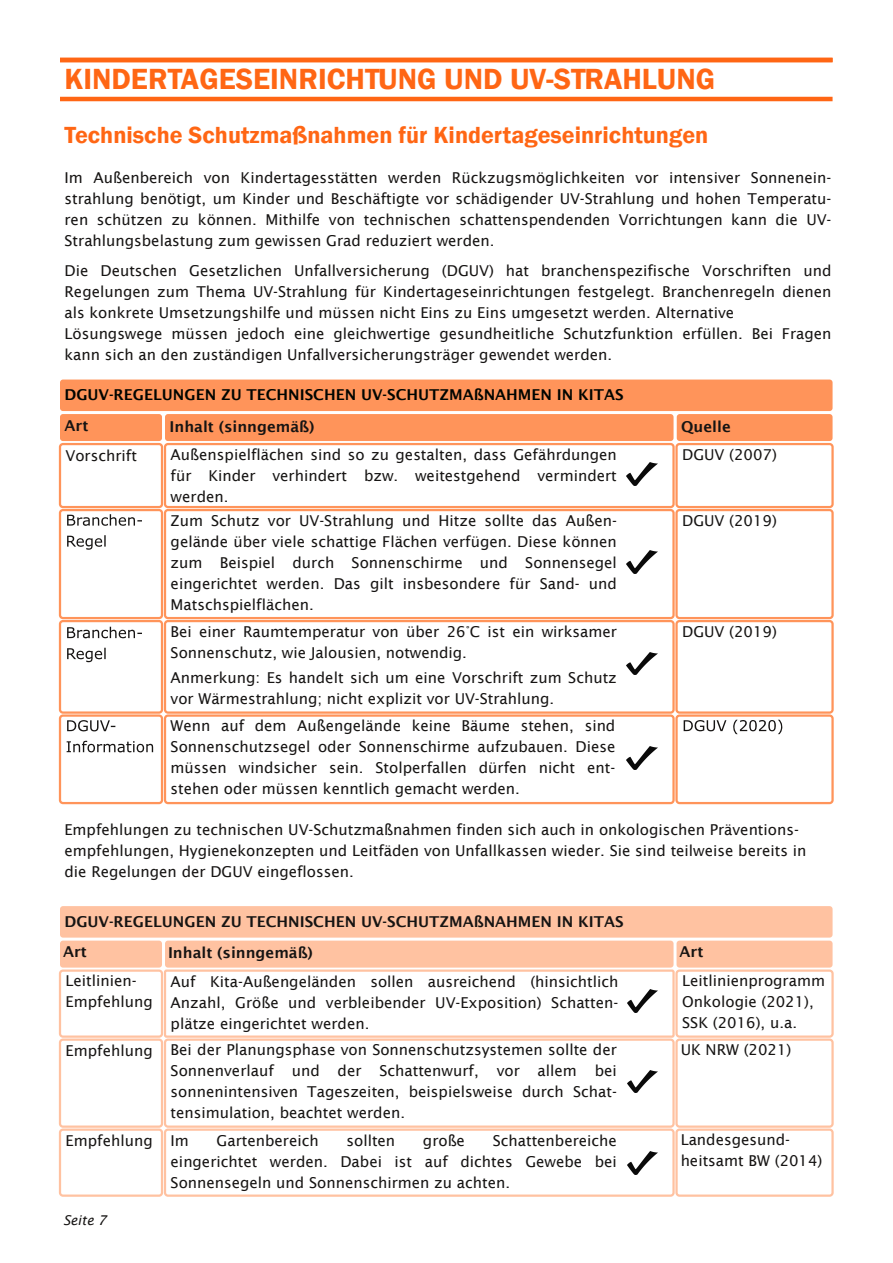
<style>
.page{position:relative;width:893px;height:1263px;background:#fff}
.page>*{position:absolute;margin:0;border:0;box-sizing:border-box;transform-origin:0 0}
.t1{font:600 30px "Franklin Gothic";color:#ff6614}
.t2{font:600 24px "Franklin Gothic";color:#ff6614}
.t3{font:15px/21px "Lucida Sans";color:#161413;text-align:justify}
.t4{font:600 15px "Lucida Sans";color:#161413}
.t5{font:600 15px "Lucida Sans";color:#000501}
.t6{font:italic 13.5px "Lucida Sans";color:#161413}
</style>
<div class="page">
<div style="left:60px;top:414px;width:102px;height:27px;background:#ff945a;border-radius:3px"></div>
<div style="left:59px;top:443px;width:104px;height:65px;border:2px solid #ff945a;border-radius:3px"></div>
<svg style="left:67px;top:720px;width:48px;height:11px"></svg>
<svg style="left:67px;top:741px;width:86px;height:11px"></svg>
<div style="left:59px;top:714px;width:104px;height:90px;border:2px solid #ff945a;border-radius:3px"></div>
<svg style="left:67px;top:627px;width:75px;height:11px"></svg>
<svg style="left:67px;top:648px;width:39px;height:14px"></svg>
<div style="left:59px;top:620px;width:104px;height:94px;border:2px solid #ff945a;border-radius:3px"></div>
<svg style="left:67px;top:514px;width:75px;height:12px"></svg>
<svg style="left:67px;top:535px;width:39px;height:15px"></svg>
<div style="left:59px;top:509px;width:104px;height:110px;border:2px solid #ff945a;border-radius:3px"></div>
<div style="left:165px;top:414px;width:509px;height:27px;background:#ff945a;border-radius:3px"></div>
<div style="left:164px;top:443px;width:511px;height:65px;border:2px solid #ff945a;border-radius:3px"></div>
<div style="left:164px;top:714px;width:511px;height:90px;border:2px solid #ff945a;border-radius:3px"></div>
<div style="left:164px;top:620px;width:511px;height:94px;border:2px solid #ff945a;border-radius:3px"></div>
<div style="left:164px;top:509px;width:511px;height:110px;border:2px solid #ff945a;border-radius:3px"></div>
<div style="left:677px;top:414px;width:155px;height:27px;background:#ff945a;border-radius:3px"></div>
<div style="left:675px;top:443px;width:159px;height:65px;border:2px solid #ff945a;border-radius:3px"></div>
<svg style="left:684px;top:720px;width:42px;height:11px"></svg>
<svg style="left:733px;top:720px;width:49px;height:14px"></svg>
<div style="left:675px;top:714px;width:159px;height:90px;border:2px solid #ff945a;border-radius:3px"></div>
<div style="left:675px;top:620px;width:159px;height:94px;border:2px solid #ff945a;border-radius:3px"></div>
<div style="left:675px;top:509px;width:159px;height:110px;border:2px solid #ff945a;border-radius:3px"></div>
<img style="left:627px;top:462px;width:30px;height:23px">
<img style="left:627px;top:551px;width:30px;height:22px">
<img style="left:627px;top:652px;width:30px;height:23px">
<img style="left:627px;top:747px;width:30px;height:22px">
<div style="left:60px;top:380px;width:772px;height:31px;background:#ff945a;border-radius:3px"></div>
<div style="left:60px;top:941px;width:102px;height:27px;background:#ffc2a1;border-radius:3px"></div>
<div style="left:59px;top:969px;width:104px;height:69px;border:2px solid #ffc2a1;border-radius:3px"></div>
<div style="left:59px;top:1128px;width:104px;height:69px;border:2px solid #ffc2a1;border-radius:3px"></div>
<div style="left:59px;top:1038px;width:104px;height:90px;border:2px solid #ffc2a1;border-radius:3px"></div>
<div style="left:165px;top:941px;width:509px;height:27px;background:#ffc2a1;border-radius:3px"></div>
<div style="left:164px;top:969px;width:511px;height:69px;border:2px solid #ffc2a1;border-radius:2px"></div>
<div style="left:164px;top:1128px;width:511px;height:69px;border:2px solid #ffc2a1;border-radius:3px"></div>
<div style="left:164px;top:1038px;width:511px;height:90px;border:2px solid #ffc2a1;border-radius:3px"></div>
<div style="left:676px;top:941px;width:156px;height:27px;background:#ffc2a1;border-radius:3px"></div>
<div style="left:675px;top:969px;width:159px;height:69px;border:2px solid #ffc2a1;border-radius:3px"></div>
<div style="left:675px;top:1128px;width:159px;height:69px;border:2px solid #ffc2a1;border-radius:3px"></div>
<div style="left:675px;top:1038px;width:159px;height:90px;border:2px solid #ffc2a1;border-radius:3px"></div>
<img style="left:627px;top:989px;width:30px;height:23px">
<img style="left:627px;top:1070px;width:30px;height:23px">
<img style="left:627px;top:1151px;width:30px;height:23px">
<div style="left:60px;top:906px;width:772px;height:32px;background:#ffc2a1;border-radius:3px"></div>
<hr style="left:60px;top:58px;width:772px;height:4px;background:#ff6614">
<hr style="left:60px;top:97px;width:772px;height:4px;background:#ff6614">
<h1 class="t1" style="left:64px;top:62px;width:652px">KINDERTAGESEINRICHTUNG UND UV-STRAHLUNG</h1>
<h2 class="t2" style="left:64px;top:121px;width:645px">Technische Schutzmaßnahmen für Kindertageseinrichtungen</h2>
<p class="t3" style="left:64px;top:167px;width:768px">Im Außenbereich von Kindertagesstätten werden Rückzugsmöglichkeiten vor intensiver Sonnenein&shy;strahlung benötigt, um Kinder und Beschäftigte vor schädigender UV-Strahlung und hohen Temperatu&shy;ren schützen zu können. Mithilfe von technischen schattenspendenden Vorrichtungen kann die UV-Strahlungsbelastung zum gewissen Grad reduziert werden.</p>
<p class="t3" style="left:64px;top:260px;width:768px;text-align:left">Die Deutschen Gesetzlichen Unfallversicherung (DGUV) hat branchenspezifische Vorschriften und Regelungen zum Thema UV-Strahlung für Kindertageseinrichtungen festgelegt. Branchenregeln dienen als konkrete Umsetzungshilfe und müssen nicht Eins zu Eins umgesetzt werden. Alternative Lösungswege müssen jedoch eine gleichwertige gesundheitliche Schutzfunktion erfüllen. Bei Fragen kann sich an den zuständigen Unfallversicherungsträger gewendet werden.</p>
<p class="t5" style="left:64px;top:386px;width:561px">DGUV-REGELUNGEN ZU TECHNISCHEN UV-SCHUTZMAßNAHMEN IN KITAS</p>
<p class="t4" style="left:64px;top:416px;width:25px">Art</p>
<p class="t3" style="left:66px;top:445px;width:73px">Vorschrift</p>
<p class="t4" style="left:170px;top:417px;width:146px">Inhalt (sinngemäß)</p>
<p class="t3" style="left:171px;top:444px;width:448px">Außenspielflächen sind so zu gestalten, dass Gefährdungen für Kinder verhindert bzw. weitestgehend vermindert werden.</p>
<p class="t3" style="left:171px;top:510px;width:448px">Zum Schutz vor UV-Strahlung und Hitze sollte das Außen&shy;gelände über viele schattige Flächen verfügen. Diese können zum Beispiel durch Sonnenschirme und Sonnensegel eingerichtet werden. Das gilt insbesondere für Sand- und Matschspielflächen.</p>
<p class="t3" style="left:171px;top:621px;width:448px">Bei einer Raumtemperatur von über 26°C ist ein wirksamer<br>Sonnenschutz, wie Jalousien, notwendig.</p>
<p class="t3" style="left:171px;top:667px;width:448px">Anmerkung: Es handelt sich um eine Vorschrift zum Schutz vor Wärmestrahlung; nicht explizit vor UV-Strahlung.</p>
<p class="t3" style="left:171px;top:715px;width:446px">Wenn auf dem Außengelände keine Bäume stehen, sind Sonnenschutzsegel oder Sonnenschirme aufzubauen. Diese müssen windsicher sein. Stolperfallen dürfen nicht ent&shy;stehen oder müssen kenntlich gemacht werden.</p>
<p class="t4" style="left:681px;top:417px;width:51px">Quelle</p>
<p class="t3" style="left:682px;top:444px;width:96px">DGUV (2007)</p>
<p class="t3" style="left:682px;top:510px;width:96px">DGUV (2019)</p>
<p class="t3" style="left:682px;top:621px;width:96px">DGUV (2019)</p>
<p class="t3" style="left:64px;top:819px;width:744px;text-align:left">Empfehlungen zu technischen UV-Schutzmaßnahmen finden sich auch in onkologischen Präventions&shy;empfehlungen, Hygienekonzepten und Leitfäden von Unfallkassen wieder. Sie sind teilweise bereits in die Regelungen der DGUV eingeflossen.</p>
<p class="t4" style="left:64px;top:912px;width:561px">DGUV-REGELUNGEN ZU TECHNISCHEN UV-SCHUTZMAßNAHMEN IN KITAS</p>
<p class="t4" style="left:63px;top:943px;width:25px">Art</p>
<p class="t3" style="left:66px;top:970px;width:89px">Leitlinien-<br>Empfehlung</p>
<p class="t4" style="left:168px;top:944px;width:146px">Inhalt (sinngemäß)</p>
<p class="t3" style="left:171px;top:970px;width:449px">Auf Kita-Außengeländen sollen ausreichend (hinsichtlich Anzahl, Größe und verbleibender UV-Exposition) Schatten&shy;plätze eingerichtet werden.</p>
<p class="t4" style="left:680px;top:943px;width:25px">Art</p>
<p class="t3" style="left:682px;top:970px;width:144px;text-align:left">Leitlinienprogramm<br>Onkologie (2021),<br>SSK (2016), u.a.</p>
<p class="t3" style="left:66px;top:1039px;width:89px">Empfehlung</p>
<p class="t3" style="left:171px;top:1039px;width:448px">Bei der Planungsphase von Sonnenschutzsystemen sollte der Sonnenverlauf und der Schattenwurf, vor allem bei sonnenintensiven Tageszeiten, beispielsweise durch Schat&shy;tensimulation, beachtet werden.</p>
<p class="t3" style="left:681px;top:1039px;width:112px">UK NRW (2021)</p>
<p class="t3" style="left:66px;top:1129px;width:89px">Empfehlung</p>
<p class="t3" style="left:171px;top:1129px;width:20px">Im</p>
<p class="t3" style="left:217px;top:1129px;width:104px">Gartenbereich</p>
<p class="t3" style="left:346px;top:1129px;width:50px">sollten</p>
<p class="t3" style="left:423px;top:1129px;width:44px">große</p>
<p class="t3" style="left:171px;top:1129px;width:448px;text-indent:322px">Schattenbereiche eingerichtet werden. Dabei ist auf dichtes Gewebe bei Sonnensegeln und Sonnenschirmen zu achten.</p>
<p class="t3" style="left:681px;top:1129px;width:143px">Landesgesund&shy;heitsamt BW (2014)</p>
<p class="t6" style="left:63px;top:1212px;width:45px">Seite 7</p>
</div>
